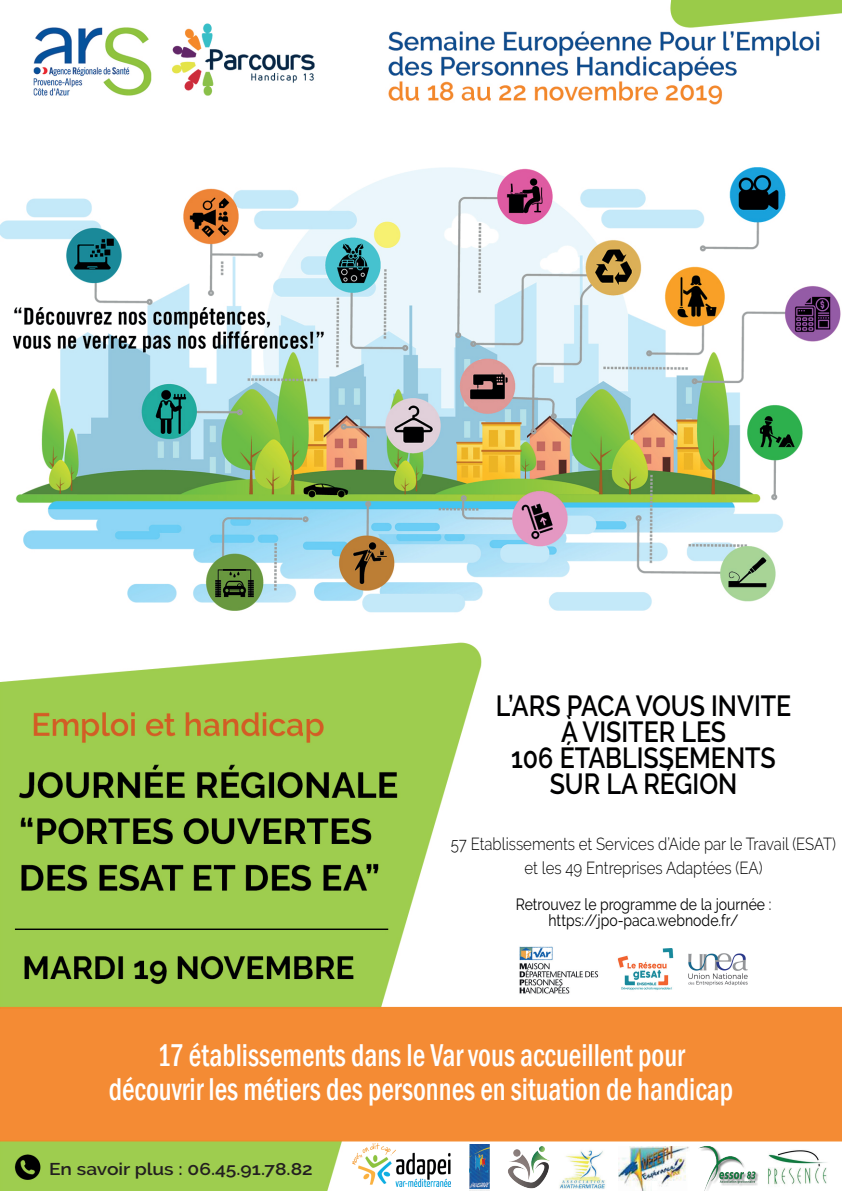
<style>
.page{position:relative;width:842px;height:1191px;background:#fff}
.page>*{position:absolute;margin:0;border:0;box-sizing:border-box;transform-origin:0 0}
.t1{font:500 condensed 32.5px/33.6px "Franklin Gothic";color:#fff;text-align:center;scale:.86 1}
.t2{font:600 29px/26px "Raleway";color:#000001;text-align:center;scale:.86 1}
.t3{font:300 17.4px/24px "Raleway";color:#000001;text-align:center;scale:.86 1}
.t4{font:600 17px "Raleway";color:#231f20;scale:1.13 1}
.t5{font:16.2px/16.8px "Raleway";color:#000001;text-align:center;scale:.86 1}
</style>
<div class="page">
<img style="left:0;top:0;width:842px;height:1191px">
<div style="left:0;top:1009px;width:842px;height:131px;background:#f48b34"></div>
<div style="left:458px;top:757px;width:375px;height:81px;background:#fff"></div>
<div style="left:49px;top:1158px;width:269px;height:28px;background:#9ecd4f"></div>
<div style="left:454px;top:848px;width:379px;height:145px;background:#fff"></div>
<img style="left:604px;top:948px;width:72px;height:46px">
<img style="left:676px;top:953px;width:84px;height:43px">
<div style="left:362px;top:1145px;width:480px;height:46px;background:#fff"></div>
<img style="left:558px;top:1144px;width:48px;height:45px">
<img style="left:619px;top:1146px;width:70px;height:45px">
<img style="left:689px;top:1144px;width:71px;height:47px">
<img style="left:760px;top:1143px;width:73px;height:42px">
<img style="left:511px;top:946px;width:92px;height:53px">
<img style="left:507px;top:1143px;width:42px;height:46px">
<img style="left:470px;top:1144px;width:20px;height:47px">
<img style="left:353px;top:1143px;width:98px;height:43px">
<p class="t2" style="left:496px;top:693px;width:345px">L’ARS PACA VOUS INVITE<br>À VISITER LES<br>106 ÉTABLISSEMENTS<br>SUR LA RÉGION</p>
<p class="t3" style="left:451px;top:831px;width:449px">57 Etablissements et Services d’Aide par le Travail (ESAT) et les 49 Entreprises Adaptées (EA)</p>
<p class="t5" style="left:516px;top:895px;width:299px">Retrouvez le programme de la journée : https://jpo-paca.webnode.fr/</p>
<p class="t1" style="left:109px;top:1038px;width:727px">17 établissements dans le Var vous accueillent pour découvrir les métiers des personnes en situation de handicap</p>
<p class="t4" style="left:49px;top:1158px;width:235px">En savoir plus : 06.45.91.78.82</p>
</div>
